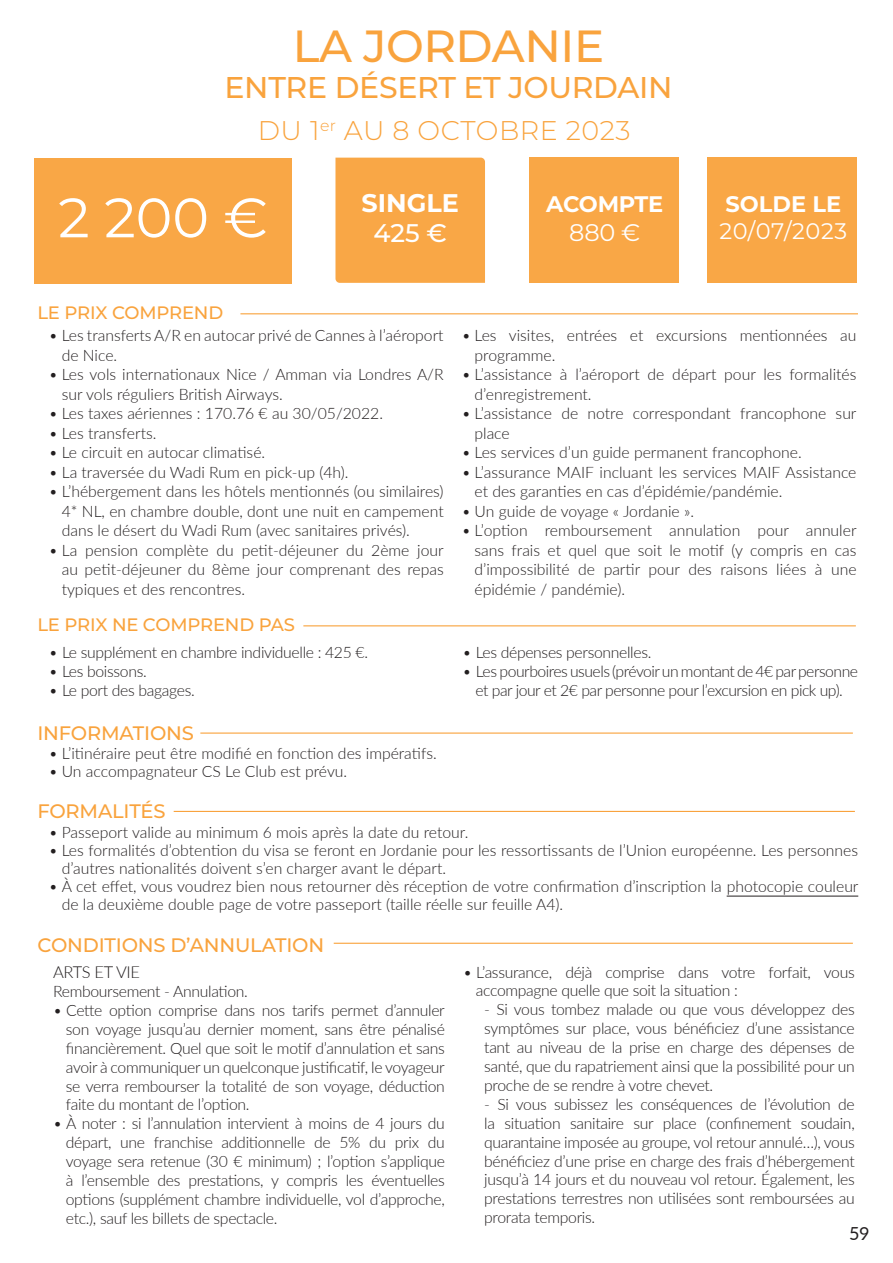
<style>
.page{position:relative;width:893px;height:1263px;background:#fff}
.page>*{position:absolute;margin:0;border:0;box-sizing:border-box;transform-origin:0 0}
.t1{font:55.5px "Montserrat";color:#fff}
.t2{font:500 45px "Montserrat";letter-spacing:-.01em;color:#f9a33d}
.t3{font:500 30px "Montserrat";letter-spacing:-.01em;color:#f9a33d}
.t4{font:300 27px "Montserrat";letter-spacing:.02em;color:#f9a33d}
.t5{font:700 25.5px "Montserrat";color:#fff}
.t6{font:500 25.5px "Montserrat";color:#fff}
.t7{font:24px "Montserrat";color:#fff}
.t8{font:700 22.5px "Montserrat";letter-spacing:-.01em;color:#fff}
.t9{font:22.5px "Montserrat";letter-spacing:.025em;color:#fff}
.t10{font:500 19.5px "Montserrat";letter-spacing:-.01em;color:#f9a33d}
.t11{font:500 18px "Montserrat";letter-spacing:-.01em;color:#f9a33d}
.t12{font:18px "Lato";color:#231f20}
.t13{font:300 16.5px "Lato";letter-spacing:-.02em;color:#231f20}
.t14{font:300 15.75px/18.9px "Lato";color:#231f20}
.t15{font:300 15.75px/18.9px "Lato";letter-spacing:-.02em;color:#231f20}
.t16{font:300 15.75px/18.9px "Lato";letter-spacing:-.03em;color:#231f20;text-align:center}
</style>
<div class="page">
<div style="left:34px;top:158px;width:258px;height:125px;background:#f9a746"></div>
<hr style="left:240px;top:313px;width:618px;height:1px;background:#f9a33d">
<hr style="left:200px;top:732px;width:653px;height:2px;background:#f9a33d">
<hr style="left:174px;top:811px;width:681px;height:1px;background:#f9a33d">
<hr style="left:303px;top:625px;width:553px;height:1px;background:#f9a33d">
<div style="left:335px;top:158px;width:150px;height:125px;background:#f9a746"></div>
<div style="left:529px;top:158px;width:150px;height:125px;background:#f9a746"></div>
<div style="left:707px;top:158px;width:150px;height:125px;background:#f9a746"></div>
<hr style="left:334px;top:943px;width:519px;height:1px;background:#f9a33d">
<hr style="left:727px;top:896px;width:131px;height:1px;background:#231f20">
<p class="t2" style="left:293px;top:15px;width:313px">LA JORDANIE</p>
<p class="t3" style="left:224px;top:67px;width:449px">ENTRE DÉSERT ET JOURDAIN</p>
<p class="t4" style="left:258px;top:112px;width:374px">DU 1<sup>er</sup> AU 8 OCTOBRE 2023</p>
<p class="t1" style="left:58px;top:179px;width:211px">2 200 €</p>
<p class="t11" style="left:37px;top:300px;width:187px">LE PRIX COMPREND</p>
<p class="t5" style="left:362px;top:185px;width:99px">SINGLE</p>
<p class="t6" style="left:373px;top:215px;width:75px">425 €</p>
<p class="t8" style="left:546px;top:188px;width:119px">ACOMPTE</p>
<p class="t7" style="left:569px;top:216px;width:73px">880 €</p>
<p class="t8" style="left:725px;top:188px;width:117px">SOLDE LE</p>
<p class="t9" style="left:719px;top:216px;width:129px">20/07/2023</p>
<p class="t14" style="left:62px;top:325px;width:383px;line-height:19.5px;text-indent:-13px">• Les transferts A/R en autocar privé de Cannes à l’aéroport de Nice.</p>
<p class="t14" style="left:62px;top:364px;width:383px;line-height:19.5px;text-indent:-13px">• Les vols internationaux Nice / Amman via Londres A/R sur vols réguliers British Airways.</p>
<p class="t14" style="left:49px;top:403px;width:336px">• Les taxes aériennes : 170.76 € au 30/05/2022.</p>
<p class="t14" style="left:49px;top:423px;width:109px">• Les transferts.</p>
<p class="t14" style="left:49px;top:442px;width:218px">• Le circuit en autocar climatisé.</p>
<p class="t14" style="left:49px;top:462px;width:301px">• La traversée du Wadi Rum en pick-up (4h).</p>
<p class="t14" style="left:62px;top:481px;width:383px;line-height:19.5px;text-align:justify;text-indent:-13px">• L’hébergement dans les hôtels mentionnés (ou similaires)<br>4* NL, en chambre double, dont une nuit en campement dans le désert du Wadi Rum (avec sanitaires privés).</p>
<p class="t14" style="left:62px;top:540px;width:383px;line-height:19.5px;text-align:justify;text-indent:-13px">• La pension complète du petit-déjeuner du 2ème jour au petit-déjeuner du 8ème jour comprenant des repas typiques et des rencontres.</p>
<p class="t11" style="left:37px;top:612px;width:259px">LE PRIX NE COMPREND PAS</p>
<p class="t15" style="left:49px;top:642px;width:321px">• Le supplément en chambre individuelle : 425 €.</p>
<p class="t15" style="left:49px;top:661px;width:99px">• Les boissons.</p>
<p class="t15" style="left:49px;top:680px;width:147px">• Le port des bagages.</p>
<p class="t10" style="left:37px;top:719px;width:158px">INFORMATIONS</p>
<p class="t14" style="left:49px;top:743px;width:389px">• L’itinéraire peut être modifié en fonction des impératifs.</p>
<p class="t14" style="left:49px;top:761px;width:300px">• Un accompagnateur CS Le Club est prévu.</p>
<p class="t10" style="left:37px;top:797px;width:130px">FORMALITÉS</p>
<p class="t14" style="left:474px;top:325px;width:383px;line-height:19.5px;text-indent:-13px">• Les visites, entrées et excursions mentionnées au programme.</p>
<p class="t14" style="left:474px;top:364px;width:383px;line-height:19.5px;text-indent:-13px">• L’assistance à l’aéroport de départ pour les formalités d’enregistrement.</p>
<p class="t14" style="left:474px;top:403px;width:383px;line-height:19.5px;text-indent:-13px">• L’assistance de notre correspondant francophone sur place</p>
<p class="t14" style="left:462px;top:442px;width:341px">• Les services d’un guide permanent francophone.</p>
<p class="t14" style="left:474px;top:462px;width:383px;line-height:19.5px;text-indent:-13px">• L’assurance MAIF incluant les services MAIF Assistance et des garanties en cas d’épidémie/pandémie.</p>
<p class="t14" style="left:462px;top:501px;width:234px">• Un guide de voyage « Jordanie ».</p>
<p class="t14" style="left:474px;top:520px;width:383px;line-height:19.5px;text-align:justify;text-indent:-13px">• L’option remboursement annulation pour annuler sans frais et quel que soit le motif (y compris en cas d’impossibilité de partir pour des raisons liées à une épidémie / pandémie).</p>
<p class="t15" style="left:463px;top:642px;width:190px">• Les dépenses personnelles.</p>
<p class="t16" style="left:463px;top:661px;width:397px">• Les pourboires usuels (prévoir un montant de 4€ par personne et par jour et 2€ par personne pour l’excursion en pick up).</p>
<p class="t14" style="left:49px;top:823px;width:421px">• Passeport valide au minimum 6 mois après la date du retour.</p>
<p class="t14" style="left:62px;top:841px;width:798px;line-height:18px;text-indent:-13px">• Les formalités d’obtention du visa se feront en Jordanie pour les ressortissants de l’Union européenne. Les personnes d’autres nationalités doivent s’en charger avant le départ.</p>
<p class="t14" style="left:62px;top:877px;width:798px;line-height:18px;text-indent:-13px">• À cet effet, vous voudrez bien nous retourner dès réception de votre confirmation d’inscription la photocopie couleur de la deuxième double page de votre passeport (taille réelle sur feuille A4).</p>
<p class="t10" style="left:37px;top:931px;width:288px">CONDITIONS D’ANNULATION</p>
<p class="t13" style="left:53px;top:961px;width:89px">ARTS ET VIE</p>
<p class="t15" style="left:53px;top:981px;width:196px">Remboursement - Annulation.</p>
<p class="t14" style="left:66px;top:1000px;width:381px;text-align:justify;text-indent:-13px">• Cette option comprise dans nos tarifs permet d’annuler son voyage jusqu’au dernier moment, sans être pénalisé financièrement. Quel que soit le motif d’annulation et sans avoir à communiquer un quelconque justificatif, le voyageur se verra rembourser la totalité de son voyage, déduction faite du montant de l’option.</p>
<p class="t14" style="left:66px;top:1114px;width:381px;text-align:justify;text-indent:-13px">• À noter : si l’annulation intervient à moins de 4 jours du départ, une franchise additionnelle de 5% du prix du voyage sera retenue (30 € minimum) ; l’option s’applique à l’ensemble des prestations, y compris les éventuelles options (supplément chambre individuelle, vol d’approche, etc.), sauf les billets de spectacle.</p>
<p class="t15" style="left:476px;top:962px;width:381px;text-indent:-13px">• L’assurance, déjà comprise dans votre forfait, vous accompagne quelle que soit la situation :</p>
<p class="t14" style="left:484px;top:1000px;width:372px;text-align:justify">- Si vous tombez malade ou que vous développez des symptômes sur place, vous bénéficiez d’une assistance tant au niveau de la prise en charge des dépenses de santé, que du rapatriement ainsi que la possibilité pour un proche de se rendre à votre chevet.</p>
<p class="t14" style="left:484px;top:1094px;width:372px;text-align:justify">- Si vous subissez les conséquences de l’évolution de la situation sanitaire sur place (confinement soudain, quarantaine imposée au groupe, vol retour annulé…), vous bénéficiez d’une prise en charge des frais d’hébergement jusqu’à 14 jours et du nouveau vol retour. Également, les prestations terrestres non utilisées sont remboursées au prorata temporis.</p>
<p class="t12" style="left:849px;top:1221px;width:22px">59</p>
</div>
